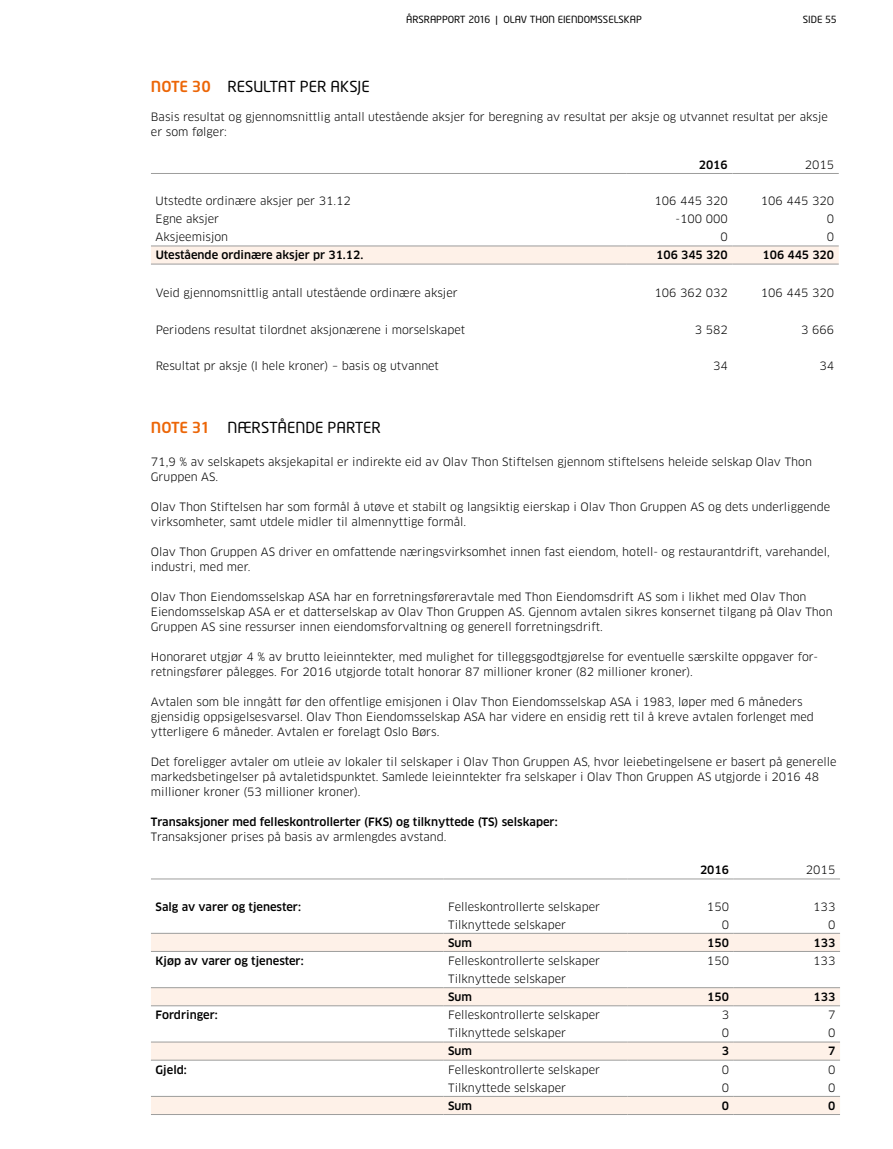
<style>
.page{position:relative;width:893px;height:1149px;background:#fff}
.page>*{position:absolute;margin:0;border:0;box-sizing:border-box;transform-origin:0 0}
.t1{font:15px "Neo Tech";color:#000}
.t2{font:11.25px/15px "Clan";color:#000}
.t3{font:500 11.25px "Clan";color:#000}
.t4{font:9.75px "Neo Tech";color:#000}
.s1{font-weight:500;color:#ec6608}
</style>
<div class="page">
<hr style="left:0;top:0;width:1px;height:38px;background:#ec6608">
<div style="left:151px;top:247px;width:688px;height:17px;background:#fef1e8"></div>
<hr style="left:626px;top:173px;width:106px;height:1px;background:#9d9d9c">
<hr style="left:732px;top:173px;width:107px;height:1px;background:#9d9d9c">
<hr style="left:151px;top:246px;width:475px;height:1px;background:#9d9d9c">
<hr style="left:626px;top:246px;width:106px;height:1px;background:#9d9d9c">
<hr style="left:732px;top:246px;width:107px;height:1px;background:#9d9d9c">
<hr style="left:151px;top:264px;width:475px;height:1px;background:#9d9d9c">
<hr style="left:626px;top:264px;width:106px;height:1px;background:#9d9d9c">
<hr style="left:732px;top:264px;width:107px;height:1px;background:#9d9d9c">
<hr style="left:151px;top:173px;width:475px;height:1px;background:#9d9d9c">
<svg style="left:151px;top:933px;width:689px;height:180px"></svg>
<hr style="left:151px;top:878px;width:292px;height:1px;background:#9d9d9c">
<hr style="left:443px;top:878px;width:184px;height:1px;background:#9d9d9c">
<hr style="left:627px;top:878px;width:107px;height:1px;background:#9d9d9c">
<hr style="left:734px;top:878px;width:106px;height:1px;background:#9d9d9c">
<hr style="left:151px;top:932px;width:292px;height:1px;background:#9d9d9c">
<hr style="left:443px;top:932px;width:184px;height:1px;background:#9d9d9c">
<hr style="left:627px;top:932px;width:107px;height:1px;background:#9d9d9c">
<hr style="left:734px;top:932px;width:106px;height:1px;background:#9d9d9c">
<hr style="left:151px;top:950px;width:292px;height:1px;background:#9d9d9c">
<hr style="left:443px;top:950px;width:184px;height:1px;background:#9d9d9c">
<hr style="left:627px;top:950px;width:107px;height:1px;background:#9d9d9c">
<hr style="left:734px;top:950px;width:106px;height:1px;background:#9d9d9c">
<hr style="left:151px;top:987px;width:292px;height:1px;background:#9d9d9c">
<hr style="left:443px;top:987px;width:184px;height:1px;background:#9d9d9c">
<hr style="left:627px;top:987px;width:107px;height:1px;background:#9d9d9c">
<hr style="left:734px;top:987px;width:106px;height:1px;background:#9d9d9c">
<hr style="left:151px;top:1005px;width:292px;height:1px;background:#9d9d9c">
<hr style="left:443px;top:1005px;width:184px;height:1px;background:#9d9d9c">
<hr style="left:627px;top:1005px;width:107px;height:1px;background:#9d9d9c">
<hr style="left:734px;top:1005px;width:106px;height:1px;background:#9d9d9c">
<hr style="left:151px;top:1041px;width:292px;height:1px;background:#9d9d9c">
<hr style="left:443px;top:1041px;width:184px;height:1px;background:#9d9d9c">
<hr style="left:627px;top:1041px;width:107px;height:1px;background:#9d9d9c">
<hr style="left:734px;top:1041px;width:106px;height:1px;background:#9d9d9c">
<hr style="left:151px;top:1059px;width:292px;height:1px;background:#9d9d9c">
<hr style="left:443px;top:1059px;width:184px;height:1px;background:#9d9d9c">
<hr style="left:627px;top:1059px;width:107px;height:1px;background:#9d9d9c">
<hr style="left:734px;top:1059px;width:106px;height:1px;background:#9d9d9c">
<hr style="left:151px;top:1095px;width:292px;height:1px;background:#9d9d9c">
<hr style="left:443px;top:1095px;width:184px;height:1px;background:#9d9d9c">
<hr style="left:627px;top:1095px;width:107px;height:1px;background:#9d9d9c">
<hr style="left:734px;top:1095px;width:106px;height:1px;background:#9d9d9c">
<hr style="left:151px;top:1113px;width:292px;height:1px;background:#9d9d9c">
<hr style="left:443px;top:1113px;width:184px;height:1px;background:#9d9d9c">
<hr style="left:627px;top:1113px;width:107px;height:1px;background:#9d9d9c">
<hr style="left:734px;top:1113px;width:106px;height:1px;background:#9d9d9c">
<p class="t4" style="left:406px;top:14px;width:237px">ÅRSRAPPORT 2016 | OLAV THON EIENDOMSSELSKAP</p>
<p class="t4" style="left:803px;top:14px;width:36px">SIDE 55</p>
<h1 class="t1" style="left:151px;top:77px;width:220px"><span class="s1">NOTE 30</span> RESULTAT PER AKSJE</h1>
<p class="t2" style="left:151px;top:109px;width:678px">Basis resultat og gjennomsnittlig antall utestående aksjer for beregning av resultat per aksje og utvannet resultat per aksje er som følger:</p>
<p class="t3" style="left:699px;top:158px;width:31px">2016</p>
<p class="t2" style="left:805px;top:157px;width:31px">2015</p>
<p class="t2" style="left:156px;top:193px;width:197px">Utstedte ordinære aksjer per 31.12</p>
<p class="t2" style="left:654px;top:193px;width:75px">106 445 320</p>
<p class="t2" style="left:761px;top:193px;width:75px">106 445 320</p>
<p class="t2" style="left:156px;top:212px;width:65px">Egne aksjer</p>
<p class="t2" style="left:675px;top:212px;width:54px">-100 000</p>
<p class="t2" style="left:827px;top:212px;width:9px">0</p>
<p class="t2" style="left:156px;top:230px;width:74px">Aksjeemisjon</p>
<p class="t2" style="left:720px;top:230px;width:9px">0</p>
<p class="t2" style="left:827px;top:230px;width:9px">0</p>
<p class="t3" style="left:156px;top:248px;width:209px">Utestående ordinære aksjer pr 31.12.</p>
<p class="t3" style="left:656px;top:248px;width:73px">106 345 320</p>
<p class="t3" style="left:762px;top:248px;width:73px">106 445 320</p>
<p class="t2" style="left:156px;top:286px;width:304px">Veid gjennomsnittlig antall utestående ordinære aksjer</p>
<p class="t2" style="left:654px;top:286px;width:75px">106 362 032</p>
<p class="t2" style="left:761px;top:286px;width:75px">106 445 320</p>
<p class="t2" style="left:156px;top:322px;width:311px">Periodens resultat tilordnet aksjonærene i morselskapet</p>
<p class="t2" style="left:695px;top:322px;width:35px">3 582</p>
<p class="t2" style="left:801px;top:322px;width:35px">3 666</p>
<p class="t2" style="left:156px;top:358px;width:285px">Resultat pr aksje (I hele kroner) – basis og utvannet</p>
<p class="t2" style="left:713px;top:358px;width:16px">34</p>
<p class="t2" style="left:819px;top:358px;width:16px">34</p>
<h1 class="t1" style="left:151px;top:418px;width:231px"><span class="s1">NOTE 31</span> NÆRSTÅENDE PARTER</h1>
<p class="t2" style="left:151px;top:454px;width:662px">71,9 % av selskapets aksjekapital er indirekte eid av Olav Thon Stiftelsen gjennom stiftelsens heleide selskap Olav Thon<br>Gruppen AS.</p>
<p class="t2" style="left:151px;top:499px;width:681px">Olav Thon Stiftelsen har som formål å utøve et stabilt og langsiktig eierskap i Olav Thon Gruppen AS og dets underliggende virksomheter, samt utdele midler til almennyttige formål.</p>
<p class="t2" style="left:151px;top:544px;width:680px">Olav Thon Gruppen AS driver en omfattende næringsvirksomhet innen fast eiendom, hotell- og restaurantdrift, varehandel, industri, med mer.</p>
<p class="t2" style="left:151px;top:589px;width:683px">Olav Thon Eiendomsselskap ASA har en forretningsføreravtale med Thon Eiendomsdrift AS som i likhet med Olav Thon<br>Eiendomsselskap ASA er et datterselskap av Olav Thon Gruppen AS. Gjennom avtalen sikres konsernet tilgang på Olav Thon<br>Gruppen AS sine ressurser innen eiendomsforvaltning og generell forretningsdrift.</p>
<p class="t2" style="left:151px;top:649px;width:669px">Honoraret utgjør 4 % av brutto leieinntekter, med mulighet for tilleggsgodtgjørelse for eventuelle særskilte oppgaver for&shy;retningsfører pålegges. For 2016 utgjorde totalt honorar 87 millioner kroner (82 millioner kroner).</p>
<p class="t2" style="left:151px;top:694px;width:664px">Avtalen som ble inngått før den offentlige emisjonen i Olav Thon Eiendomsselskap ASA i 1983, løper med 6 måneders gjensidig oppsigelsesvarsel. Olav Thon Eiendomsselskap ASA har videre en ensidig rett til å kreve avtalen forlenget med ytterligere 6 måneder. Avtalen er forelagt Oslo Børs.</p>
<p class="t2" style="left:151px;top:754px;width:687px">Det foreligger avtaler om utleie av lokaler til selskaper i Olav Thon Gruppen AS, hvor leiebetingelsene er basert på generelle markedsbetingelser på avtaletidspunktet. Samlede leieinntekter fra selskaper i Olav Thon Gruppen AS utgjorde i 2016 48 millioner kroner (53 millioner kroner).</p>
<p class="t3" style="left:151px;top:814px;width:408px">Transaksjoner med felleskontrollerter (FKS) og tilknyttede (TS) selskaper:</p>
<p class="t2" style="left:151px;top:829px;width:297px">Transaksjoner prises på basis av armlengdes avstand.</p>
<p class="t3" style="left:700px;top:862px;width:31px">2016</p>
<p class="t2" style="left:806px;top:862px;width:31px">2015</p>
<p class="t3" style="left:156px;top:899px;width:147px">Salg av varer og tjenester:</p>
<p class="t2" style="left:448px;top:898px;width:153px">Felleskontrollerte selskaper</p>
<p class="t2" style="left:707px;top:898px;width:24px">150</p>
<p class="t2" style="left:813px;top:898px;width:24px">133</p>
<p class="t2" style="left:448px;top:916px;width:119px">Tilknyttede selskaper</p>
<p class="t2" style="left:722px;top:916px;width:9px">0</p>
<p class="t2" style="left:828px;top:916px;width:9px">0</p>
<p class="t3" style="left:448px;top:935px;width:25px">Sum</p>
<p class="t3" style="left:707px;top:935px;width:23px">150</p>
<p class="t3" style="left:814px;top:935px;width:23px">133</p>
<p class="t3" style="left:156px;top:953px;width:150px">Kjøp av varer og tjenester:</p>
<p class="t2" style="left:448px;top:953px;width:153px">Felleskontrollerte selskaper</p>
<p class="t2" style="left:707px;top:953px;width:24px">150</p>
<p class="t2" style="left:813px;top:953px;width:24px">133</p>
<p class="t2" style="left:448px;top:971px;width:119px">Tilknyttede selskaper</p>
<p class="t3" style="left:448px;top:989px;width:25px">Sum</p>
<p class="t3" style="left:707px;top:989px;width:23px">150</p>
<p class="t3" style="left:814px;top:989px;width:23px">133</p>
<p class="t3" style="left:156px;top:1007px;width:64px">Fordringer:</p>
<p class="t2" style="left:448px;top:1007px;width:153px">Felleskontrollerte selskaper</p>
<p class="t2" style="left:722px;top:1007px;width:9px">3</p>
<p class="t2" style="left:828px;top:1007px;width:9px">7</p>
<p class="t2" style="left:448px;top:1025px;width:119px">Tilknyttede selskaper</p>
<p class="t2" style="left:722px;top:1025px;width:9px">0</p>
<p class="t2" style="left:828px;top:1025px;width:9px">0</p>
<p class="t3" style="left:448px;top:1043px;width:25px">Sum</p>
<p class="t3" style="left:722px;top:1043px;width:9px">3</p>
<p class="t3" style="left:828px;top:1043px;width:9px">7</p>
<p class="t3" style="left:156px;top:1062px;width:33px">Gjeld:</p>
<p class="t2" style="left:448px;top:1061px;width:153px">Felleskontrollerte selskaper</p>
<p class="t2" style="left:722px;top:1061px;width:9px">0</p>
<p class="t2" style="left:828px;top:1061px;width:9px">0</p>
<p class="t2" style="left:448px;top:1079px;width:119px">Tilknyttede selskaper</p>
<p class="t2" style="left:722px;top:1079px;width:9px">0</p>
<p class="t2" style="left:828px;top:1079px;width:9px">0</p>
<p class="t3" style="left:448px;top:1098px;width:25px">Sum</p>
<p class="t3" style="left:722px;top:1098px;width:9px">0</p>
<p class="t3" style="left:828px;top:1098px;width:9px">0</p>
</div>
